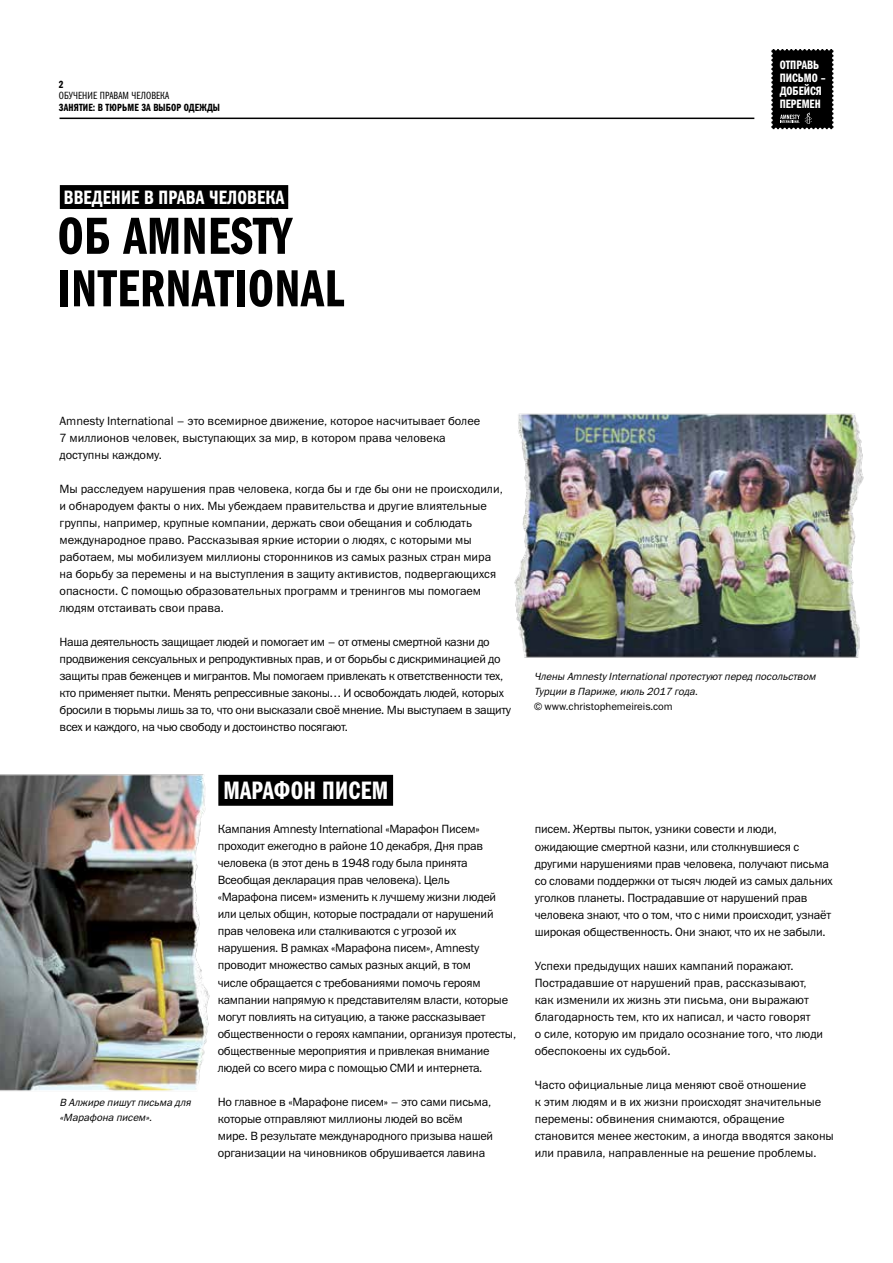
<style>
.page{position:relative;width:893px;height:1263px;background:#fff}
.page>*{position:absolute;margin:0;border:0;box-sizing:border-box;transform-origin:0 0}
.t1{font:600 52.5px/52.5px "Franklin Gothic Cmpr ITC";letter-spacing:.01em;color:#000}
.t2{font:600 25.35px "Franklin Gothic Cmpr ITC";letter-spacing:.01em;color:#fff}
.t3{font:600 19.5px "Franklin Gothic Cmpr ITC";letter-spacing:.01em;color:#fff}
.t4{font:600 12.15px/13.2px "Franklin Gothic Cmpr ITC";color:#fff}
.t5{font:12px/17px "Franklin Gothic ITC";letter-spacing:-.015em;color:#000}
.t6{font:italic 10.5px/15px "Franklin Gothic ITC";color:#000}
.t7{font:600 10.5px "Franklin Gothic Cmpr ITC";letter-spacing:.01em;color:#000}
.t8{font:10.5px "Franklin Gothic Cmpr ITC";letter-spacing:.01em;color:#000}
.s1{font-style:normal}
</style>
<div class="page">
<svg style="left:771px;top:49px;width:62px;height:80px;background:#0e0e0e"></svg>
<hr style="left:60px;top:118px;width:694px;height:1px;background:#000">
<div style="left:218px;top:775px;width:175px;height:31px;background:#000"></div>
<div style="left:60px;top:185px;width:228px;height:24px;background:#000"></div>
<img style="left:514px;top:413px;width:350px;height:245px">
<img style="left:0;top:774px;width:228px;height:317px">
<p class="t7" style="left:59px;top:78px;width:6px">2</p>
<p class="t8" style="left:59px;top:90px;width:112px">ОБУЧЕНИЕ ПРАВАМ ЧЕЛОВЕКА</p>
<p class="t7" style="left:59px;top:101px;width:163px">ЗАНЯТИЕ: В ТЮРЬМЕ ЗА ВЫБОР ОДЕЖДЫ</p>
<h3 class="t3" style="left:64px;top:186px;width:222px">ВВЕДЕНИЕ В ПРАВА ЧЕЛОВЕКА</h3>
<h1 class="t1" style="left:58px;top:210px;width:288px">ОБ AMNESTY<br>INTERNATIONAL</h1>
<p class="t4" style="left:780px;top:58px;width:47px">ОТПРАВЬ<br>ПИСЬМО –<br>ДОБЕЙСЯ<br>ПЕРЕМЕН</p>
<p class="t5" style="left:60px;top:413px;width:422px">Amnesty International – это всемирное движение, которое насчитывает более<br>7 миллионов человек, выступающих за мир, в котором права человека доступны каждому.</p>
<p class="t5" style="left:60px;top:481px;width:445px">Мы расследуем нарушения прав человека, когда бы и где бы они не происходили, и обнародуем факты о них. Мы убеждаем правительства и другие влиятельные группы, например, крупные компании, держать свои обещания и соблюдать международное право. Рассказывая яркие истории о людях, с которыми мы работаем, мы мобилизуем миллионы сторонников из самых разных стран мира на борьбу за перемены и на выступления в защиту активистов, подвергающихся опасности. С помощью образовательных программ и тренингов мы помогаем людям отстаивать свои права.</p>
<p class="t5" style="left:60px;top:634px;width:453px">Наша деятельность защищает людей и помогает им – от отмены смертной казни до продвижения сексуальных и репродуктивных прав, и от борьбы с дискриминацией до защиты прав беженцев и мигрантов. Мы помогаем привлекать к ответственности тех, кто применяет пытки. Менять репрессивные законы… И освобождать людей, которых бросили в тюрьмы лишь за то, что они высказали своё мнение. Мы выступаем в защиту всех и каждого, на чью свободу и достоинство посягают.</p>
<p class="t6" style="left:534px;top:669px;width:286px">Члены AmnestyInternationalпротестуютперед посольством<br>Турции в Париже,июль 2017 года<span class="s1">.<br>© www.christophemeireis.com</span></p>
<p class="t6" style="left:60px;top:1094px;width:135px">В Алжире пишутписьма для «Марафона писем».</p>
<h2 class="t2" style="left:223px;top:776px;width:166px">МАРАФОН ПИСЕМ</h2>
<p class="t5" style="left:218px;top:821px;width:300px">Кампания Amnesty International «Марафон Писем» проходит ежегодно в районе 10 декабря, Дня прав человека (в этот день в 1948 году была принята Всеобщая декларация прав человека). Цель<br>«Марафона писем» изменить к лучшему жизни людей или целых общин, которые пострадали от нарушений прав человека или сталкиваются с угрозой их нарушения. В рамках «Марафона писем», Amnesty проводит множество самых разных акций, в том<br>числе обращается с требованиями помочь героям кампании напрямую к представителям власти, которые могут повлиять на ситуацию, а также рассказывает общественности о героях кампании, организуя протесты, общественные мероприятия и привлекая внимание людей со всего мира с помощью СМИ и интернета.</p>
<p class="t5" style="left:218px;top:1093px;width:277px">Но главное в «Марафоне писем» – это сами письма, которые отправляют миллионы людей во всём мире. В результате международного призыва нашей организации на чиновников обрушивается лавина</p>
<p class="t5" style="left:535px;top:821px;width:300px">писем. Жертвы пыток, узники совести и люди, ожидающие смертной казни, или столкнувшиеся с другими нарушениями прав человека, получают письма со словами поддержки от тысяч людей из самых дальних уголков планеты. Пострадавшие от нарушений прав человека знают, что о том, что с ними происходит, узнаёт широкая общественность. Они знают, что их не забыли.</p>
<p class="t5" style="left:535px;top:957px;width:290px">Успехи предыдущих наших кампаний поражают.<br>Пострадавшие от нарушений прав, рассказывают, как изменили их жизнь эти письма, они выражают благодарность тем, кто их написал, и часто говорят<br>о силе, которую им придало осознание того, что люди обеспокоены их судьбой.</p>
<p class="t5" style="left:535px;top:1076px;width:301px">Часто официальные лица меняют своё отношение<br>к этим людям и в их жизни происходят значительные перемены: обвинения снимаются, обращение становится менее жестоким, а иногда вводятся законы или правила, направленные на решение проблемы.</p>
</div>
